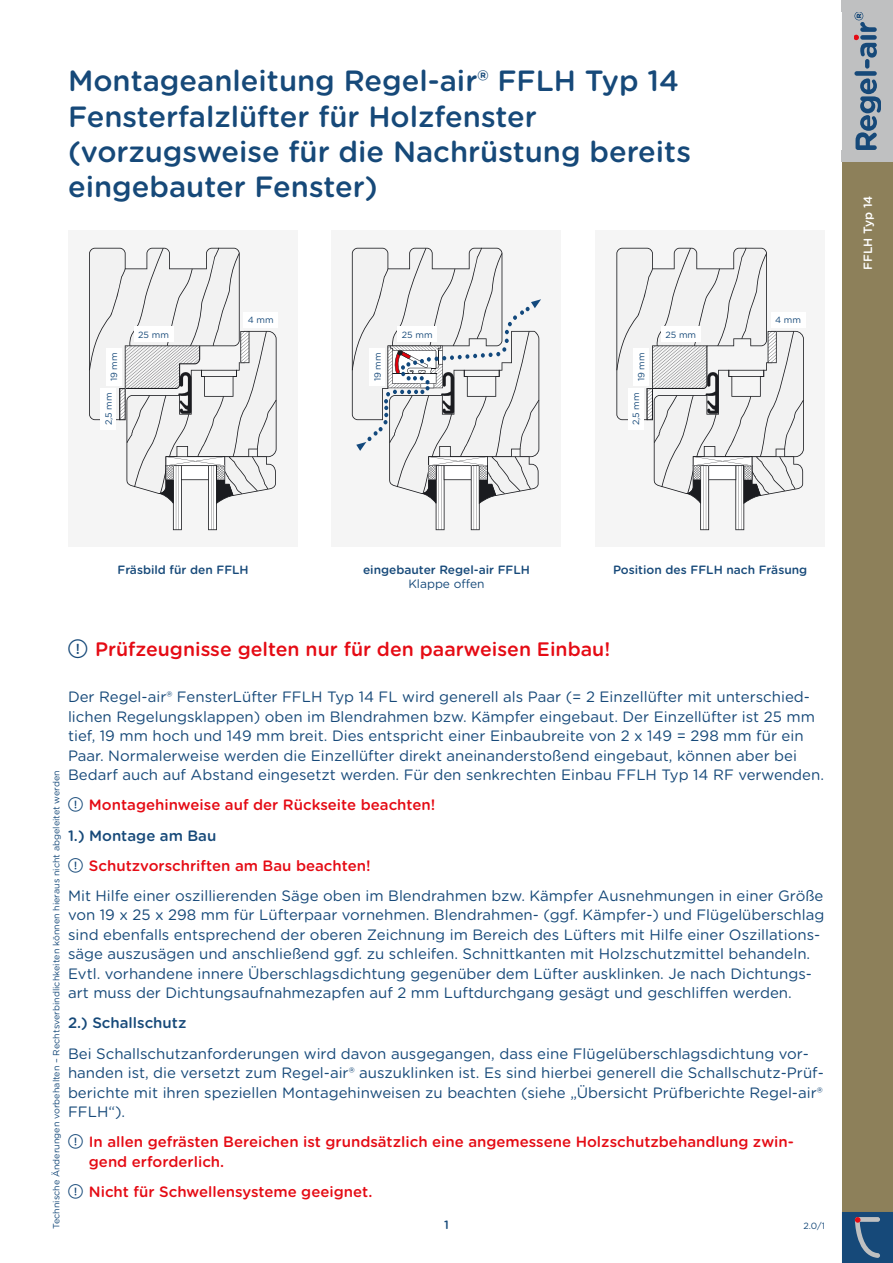
<style>
.page{position:relative;width:893px;height:1263px;background:#fff}
.page>*{position:absolute;margin:0;border:0;box-sizing:border-box;transform-origin:0 0}
.t1{font:500 29.25px/35.1px "Gotham Rounded";color:#164979}
.t2{font:500 19.5px "Gotham Rounded";color:#e50b14}
.t3{font:15px/19.5px "Gotham Rounded";color:#164979}
.t4{font:500 15px/30.2px "Gotham Rounded";color:#e50b14}
.t5{font:500 15px "Gotham Rounded";color:#164979}
.t6{font:500 12px "Gotham Rounded";color:#164979}
.t7{font:12px "Gotham Rounded";color:#164979}
.t8{font:500 12px "Gotham Rounded";color:#fff}
.t9{font:9px "Gotham Rounded";color:#164979}
.s1{color:#164979}
.s2{font-weight:500;color:#e50b14}
</style>
<div class="page">
<div style="left:842px;top:161px;width:51px;height:1051px;background:#8d805a"></div>
<svg style="left:842px;top:1212px;width:51px;height:51px;background:#2b5680"></svg>
<svg style="left:853px;top:12px;width:28px;height:138px;background:#8596a7"></svg>
<div style="left:881px;top:12px;width:12px;height:138px;background:#bfc0c1"></div>
<div style="left:842px;top:12px;width:11px;height:138px;background:#bfc0c1"></div>
<div style="left:842px;top:150px;width:51px;height:11px;background:#bfc0c1"></div>
<div style="left:842px;top:0;width:51px;height:12px;background:#bfc0c1"></div>
<div style="left:68px;top:231px;width:230px;height:316px;background:#f5f5f5"></div>
<svg style="left:89px;top:248px;width:188px;height:282px"></svg>
<div style="left:134px;top:326px;width:39px;height:16px;background:#fff"></div>
<div style="left:106px;top:348px;width:15px;height:37px;background:#fff"></div>
<div style="left:100px;top:388px;width:16px;height:42px;background:#fff"></div>
<div style="left:244px;top:312px;width:34px;height:16px;background:#fff"></div>
<div style="left:332px;top:231px;width:229px;height:316px;background:#f5f5f5"></div>
<svg style="left:352px;top:248px;width:189px;height:282px"></svg>
<div style="left:398px;top:326px;width:39px;height:16px;background:#fff"></div>
<div style="left:369px;top:348px;width:16px;height:37px;background:#fff"></div>
<div style="left:595px;top:231px;width:230px;height:316px;background:#f5f5f5"></div>
<svg style="left:616px;top:248px;width:188px;height:282px"></svg>
<div style="left:661px;top:326px;width:39px;height:16px;background:#fff"></div>
<div style="left:633px;top:348px;width:16px;height:37px;background:#fff"></div>
<div style="left:628px;top:388px;width:15px;height:42px;background:#fff"></div>
<div style="left:771px;top:312px;width:34px;height:16px;background:#fff"></div>
<h1 class="t1" style="left:68px;top:62px;width:624px">Montageanleitung Regel-air® FFLH Typ 14<br>Fensterfalzlüfter für Holzfenster (vorzugsweise für die Nachrüstung bereits eingebauter Fenster)</h1>
<p class="t9" style="left:108px;top:381px;width:30px;rotate:-90deg">19 mm</p>
<p class="t9" style="left:102px;top:425px;width:34px;rotate:-90deg">2,5 mm</p>
<p class="t9" style="left:138px;top:329px;width:32px">25 mm</p>
<p class="t9" style="left:248px;top:314px;width:27px">4 mm</p>
<p class="t9" style="left:371px;top:381px;width:30px;rotate:-90deg">19 mm</p>
<p class="t9" style="left:402px;top:329px;width:32px">25 mm</p>
<p class="t9" style="left:635px;top:381px;width:30px;rotate:-90deg">19 mm</p>
<p class="t9" style="left:630px;top:425px;width:34px;rotate:-90deg">2,5 mm</p>
<p class="t9" style="left:665px;top:329px;width:32px">25 mm</p>
<p class="t9" style="left:775px;top:314px;width:27px">4 mm</p>
<p class="t8" style="left:859px;top:270px;width:76px;rotate:-90deg">FFLH Typ 14</p>
<p class="t6" style="left:117px;top:561px;width:133px">Fräsbild für den FFLH</p>
<p class="t6" style="left:363px;top:561px;width:168px">eingebauter Regel-air FFLH</p>
<p class="t7" style="left:408px;top:576px;width:78px">Klappe offen</p>
<p class="t6" style="left:613px;top:561px;width:196px">Position des FFLH nach Fräsung</p>
<h2 class="t2" style="left:68px;top:635px;width:544px"><span class="s1">●▼□■●</span> Prüfzeugnisse gelten nur für den paarweisen Einbau!</h2>
<p class="t3" style="left:68px;top:686px;width:757px">Der Regel-air® FensterLüfter FFLH Typ 14 FL wird generell als Paar (= 2 Einzellüfter mit unterschied&shy;lichen Regelungsklappen) oben im Blendrahmen bzw. Kämpfer eingebaut. Der Einzellüfter ist 25 mm tief, 19 mm hoch und 149 mm breit. Dies entspricht einer Einbaubreite von 2 x 149 = 298 mm für ein Paar. Normalerweise werden die Einzellüfter direkt aneinanderstoßend eingebaut, können aber bei Bedarf auch auf Abstand eingesetzt werden. Für den senkrechten Einbau FFLH Typ 14 RF verwenden.</p>
<p class="t4" style="left:68px;top:789px;width:369px"><span class="s1">●▼□■●</span> Montagehinweise auf der Rückseite beachten!<br><span class="s1">1.) Montage am Bau</span></p>
<p class="t3" style="left:68px;top:850px;width:757px;line-height:30.2px">●▼□■● <span class="s2">Schutzvorschriften am Bau beachten!<br></span>Mit Hilfe einer oszillierenden Säge oben im Blendrahmen bzw. Kämpfer Ausnehmungen in einer Größe</p>
<p class="t3" style="left:68px;top:904px;width:758px">von 19 x 25 x 298 mm für Lüfterpaar vornehmen. Blendrahmen- (ggf. Kämpfer-) und Flügelüberschlag sind ebenfalls entsprechend der oberen Zeichnung im Bereich des Lüfters mit Hilfe einer Oszillations&shy;säge auszusägen und anschließend ggf. zu schleifen. Schnittkanten mit Holzschutzmittel behandeln.<br>Evtl. vorhandene innere Überschlagsdichtung gegenüber dem Lüfter ausklinken. Je nach Dichtungs&shy;art muss der Dichtungsaufnahmezapfen auf 2 mm Luftdurchgang gesägt und geschliffen werden.</p>
<p class="t5" style="left:68px;top:1012px;width:120px">2.) Schallschutz</p>
<p class="t3" style="left:68px;top:1043px;width:757px">Bei Schallschutzanforderungen wird davon ausgegangen, dass eine Flügelüberschlagsdichtung vor&shy;handen ist, die versetzt zum Regel-air® auszuklinken ist. Es sind hierbei generell die Schallschutz-Prüf&shy;berichte mit ihren speziellen Montagehinweisen zu beachten (siehe „Übersicht Prüfberichte Regel-air® FFLH“).</p>
<p class="t4" style="left:89px;top:1131px;width:706px;line-height:19.5px;text-indent:-21px"><span class="s1">●▼□■●</span> In allen gefrästen Bereichen ist grundsätzlich eine angemessene Holzschutzbehandlung zwin&shy;gend erforderlich.</p>
<p class="t4" style="left:68px;top:1176px;width:306px"><span class="s1">●▼□■●</span> Nicht für Schwellensysteme geeignet.</p>
<p class="t9" style="left:50px;top:1229px;width:460px;rotate:-90deg">Technische Änderungen vorbehalten – Rechtsverbindlichkeiten können hieraus nicht abgeleitet werden</p>
<p class="t6" style="left:444px;top:1216px;width:6px">1</p>
<p class="t9" style="left:803px;top:1219px;width:23px">2.0/1</p>
</div>
